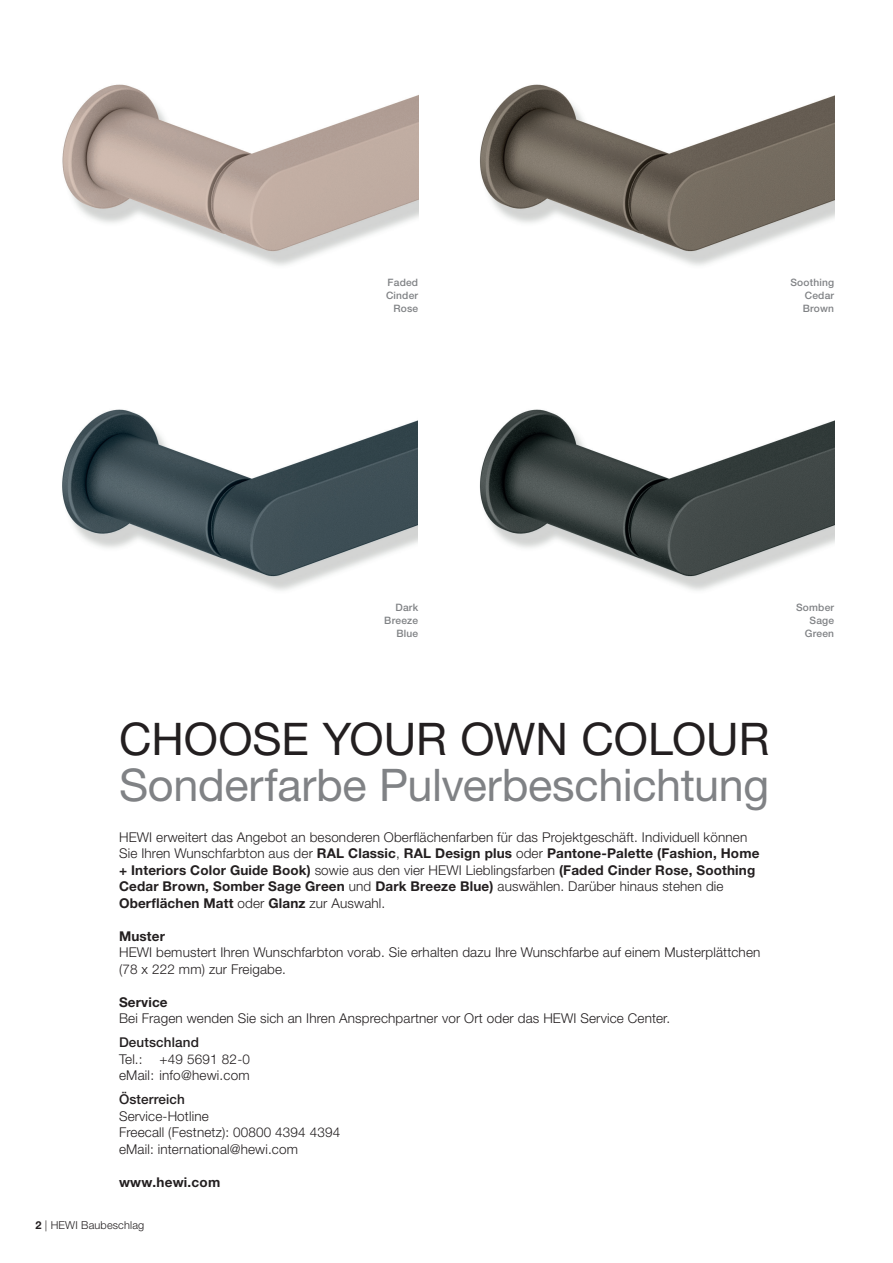
<style>
.page{position:relative;width:893px;height:1263px;background:#fff}
.page>*{position:absolute;margin:0;border:0;box-sizing:border-box;transform-origin:0 0}
.t1{font:45px "Helvetica Neue LT Pro";letter-spacing:-.01em;color:#808285}
.t2{font:45px "Helvetica Neue LT Pro";color:#231f20}
.t3{font:300 13.5px/16.5px "Helvetica Neue LT Pro";letter-spacing:.01em;color:#231f20}
.t4{font:700 13.5px "Helvetica Neue LT Pro";letter-spacing:.01em;color:#231f20}
.t5{font:500 13.5px "Helvetica Neue LT Pro";letter-spacing:.01em;color:#231f20}
.t6{font:300 10.95px "Helvetica Neue LT Pro";letter-spacing:.015em;color:#231f20}
.t7{font:500 10.2px/13.2px "Helvetica Neue LT Pro";letter-spacing:.02em;color:#808285;text-align:right}
.s1{font-weight:700}
</style>
<div class="page">
<img style="left:62px;top:84px;width:356px;height:507px">
<img style="left:479px;top:84px;width:355px;height:507px">
<p class="t7" style="left:386px;top:275px;width:34px">Faded<br>Cinder<br>Rose</p>
<p class="t7" style="left:803px;top:275px;width:33px;text-align:justify;text-indent:-12px">Soothing Cedar Brown</p>
<p class="t7" style="left:384px;top:601px;width:35px">Dark<br>Breeze<br>Blue</p>
<p class="t7" style="left:796px;top:601px;width:40px">Somber<br>Sage<br>Green</p>
<h1 class="t2" style="left:119px;top:712px;width:652px">CHOOSE YOUR OWN COLOUR</h1>
<h1 class="t1" style="left:119px;top:758px;width:652px">Sonderfarbe Pulverbeschichtung</h1>
<p class="t3" style="left:119px;top:828px;width:642px">HEWI erweitert das Angebot an besonderen Oberflächenfarben für das Projektgeschäft. Individuell können Sie Ihren Wunschfarbton aus der <span class="s1">RAL Classic</span>, <span class="s1">RAL Design plus</span> oder <span class="s1">Pantone-Palette (Fashion, Home + Interiors Color Guide Book)</span> sowie aus den vier HEWI Lieblingsfarben <span class="s1">(Faded Cinder Rose, Soothing Cedar Brown, Somber Sage Green</span> und <span class="s1">Dark Breeze Blue)</span> auswählen. Darüber hinaus stehen die <span class="s1">Oberflächen Matt</span> oder <span class="s1">Glanz</span> zur Auswahl.</p>
<p class="t4" style="left:119px;top:928px;width:47px">Muster</p>
<p class="t3" style="left:119px;top:944px;width:643px">HEWI bemustert Ihren Wunschfarbton vorab. Sie erhalten dazu Ihre Wunschfarbe auf einem Musterplättchen (78 x 222 mm) zur Freigabe.</p>
<p class="t4" style="left:119px;top:994px;width:50px">Service</p>
<p class="t3" style="left:119px;top:1010px;width:553px">Bei Fragen wenden Sie sich an Ihren Ansprechpartner vor Ort oder das HEWI Service Center.</p>
<p class="t5" style="left:119px;top:1034px;width:81px">Deutschland</p>
<p class="t3" style="left:119px;top:1050px;width:132px">Tel.: +49 5691 82-0 eMail: info@hewi.com</p>
<p class="t5" style="left:119px;top:1091px;width:67px">Österreich</p>
<p class="t3" style="left:119px;top:1107px;width:223px">Service-Hotline<br>Freecall (Festnetz): 00800 4394 4394 eMail: international@hewi.com</p>
<p class="t4" style="left:119px;top:1174px;width:103px">www.hewi.com</p>
<p class="t6" style="left:36px;top:1218px;width:110px"><span class="s1">2</span> | HEWI Baubeschlag</p>
</div>
